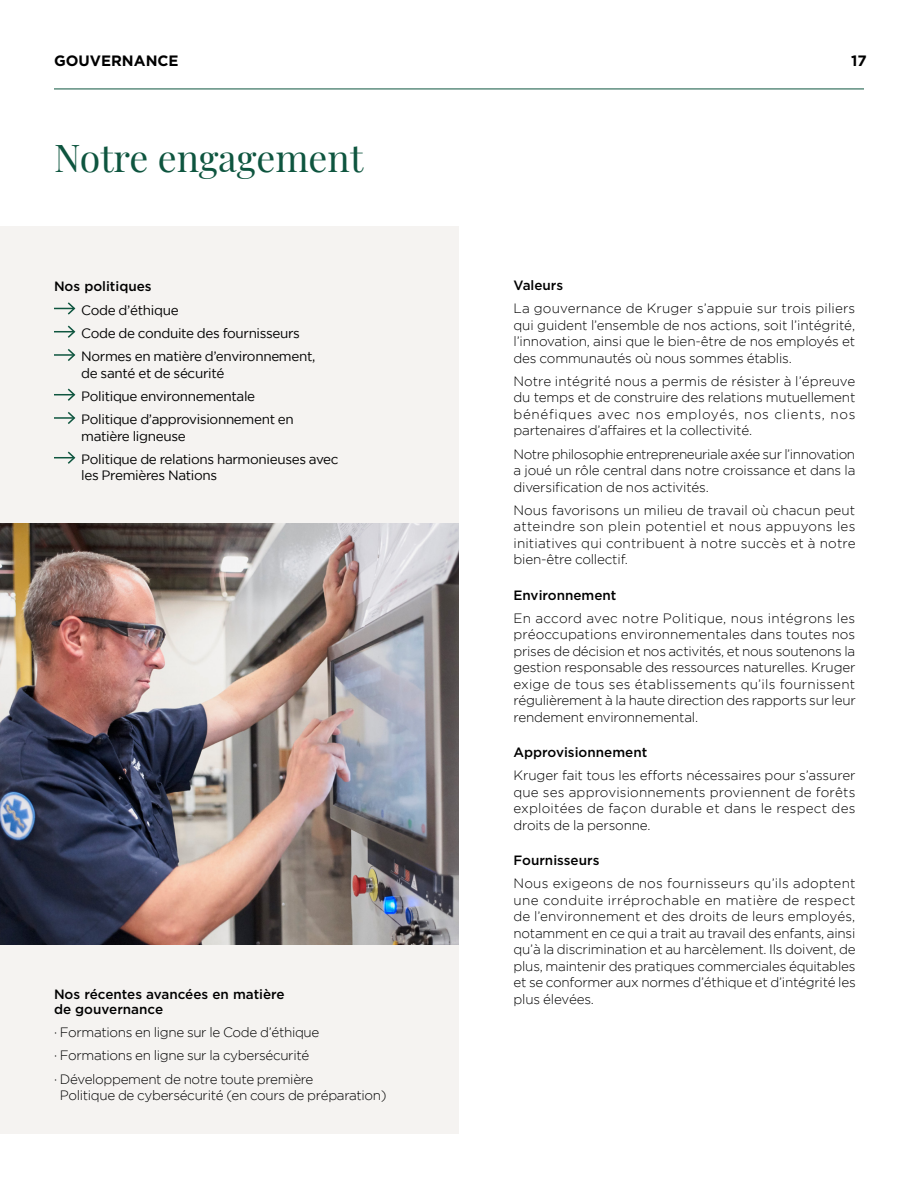
<style>
.page{position:relative;width:918px;height:1188px;background:#fff}
.page>*{position:absolute;margin:0;border:0;box-sizing:border-box;transform-origin:0 0}
.t1{font:37.5px "Playfair Display";color:#0e553f}
.t2{font:700 15px "Gotham";color:#000}
.t3{font:300 13.5px/16.5px "Gotham";letter-spacing:-.015em;color:#000;text-align:justify}
.t4{font:13.5px/23.2px "Gotham";letter-spacing:-.025em;color:#000}
.t5{font:500 13.5px/15px "Gotham";color:#000}
</style>
<div class="page">
<hr style="left:54px;top:89px;width:810px;height:1px;background:#0e553f">
<div style="left:0;top:227px;width:459px;height:907px;background:#f5f3f1"></div>
<svg style="left:54px;top:302px;width:22px;height:13px"></svg>
<svg style="left:54px;top:325px;width:22px;height:13px"></svg>
<hr style="left:54px;top:354px;width:20px;height:2px;background:#0e553f">
<svg style="left:66px;top:349px;width:10px;height:12px"></svg>
<svg style="left:54px;top:388px;width:22px;height:13px"></svg>
<hr style="left:54px;top:417px;width:20px;height:2px;background:#0e553f">
<svg style="left:66px;top:412px;width:10px;height:12px"></svg>
<svg style="left:54px;top:451px;width:22px;height:13px"></svg>
<img style="left:0;top:524px;width:459px;height:421px">
<p class="t2" style="left:54px;top:51px;width:126px">GOUVERNANCE</p>
<p class="t2" style="left:851px;top:51px;width:17px">17</p>
<h1 class="t1" style="left:54px;top:129px;width:311px">Notre engagement</h1>
<p class="t5" style="left:54px;top:279px;width:99px">Nos politiques</p>
<p class="t4" style="left:81px;top:298px;width:236px">Code d’éthique<br>Code de conduite des fournisseurs<br>Normes en matière d’environnement,</p>
<p class="t4" style="left:81px;top:361px;width:214px">de santé et de sécurité<br>Politique environnementale<br>Politique d’approvisionnement en</p>
<p class="t4" style="left:81px;top:424px;width:259px">matière ligneuse<br>Politique de relations harmonieuses avec</p>
<p class="t4" style="left:81px;top:464px;width:138px">les Premières Nations</p>
<p class="t5" style="left:54px;top:987px;width:232px">Nos récentes avancées en matière de gouvernance</p>
<p class="t3" style="left:54px;top:1021px;width:267px;line-height:23.2px;text-align:left">· Formations en ligne sur le Code d’éthique · Formations en ligne sur la cybersécurité<br>· Développement de notre toute première</p>
<p class="t3" style="left:60px;top:1087px;width:328px">Politique de cybersécurité (en cours de préparation)</p>
<p class="t5" style="left:513px;top:278px;width:51px">Valeurs</p>
<p class="t3" style="left:513px;top:300px;width:343px">La gouvernance de Kruger s’appuie sur trois piliers qui guident l’ensemble de nos actions, soit l’intégrité, l’innovation, ainsi que le bien-être de nos employés et des communautés où nous sommes établis.</p>
<p class="t3" style="left:513px;top:373px;width:343px">Notre intégrité nous a permis de résister à l’épreuve du temps et de construire des relations mutuellement bénéfiques avec nos employés, nos clients, nos partenaires d’affaires et la collectivité.</p>
<p class="t3" style="left:513px;top:446px;width:344px">Notre philosophie entrepreneuriale axée sur l’innovation a joué un rôle central dans notre croissance et dans la diversification de nos activités.</p>
<p class="t3" style="left:513px;top:502px;width:344px">Nous favorisons un milieu de travail où chacun peut atteindre son plein potentiel et nous appuyons les initiatives qui contribuent à notre succès et à notre bien-être collectif.</p>
<p class="t5" style="left:513px;top:587px;width:105px">Environnement</p>
<p class="t3" style="left:513px;top:610px;width:344px">En accord avec notre Politique, nous intégrons les préoccupations environnementales dans toutes nos prises de décision et nos activités, et nous soutenons la gestion responsable des ressources naturelles. Kruger exige de tous ses établissements qu’ils fournissent régulièrement à la haute direction des rapports sur leur rendement environnemental.</p>
<p class="t5" style="left:513px;top:745px;width:135px">Approvisionnement</p>
<p class="t3" style="left:513px;top:767px;width:344px">Kruger fait tous les efforts nécessaires pour s’assurer que ses approvisionnements proviennent de forêts exploitées de façon durable et dans le respect des droits de la personne.</p>
<p class="t5" style="left:513px;top:853px;width:87px">Fournisseurs</p>
<p class="t3" style="left:513px;top:875px;width:344px">Nous exigeons de nos fournisseurs qu’ils adoptent une conduite irréprochable en matière de respect de l’environnement et des droits de leurs employés, notamment en ce qui a trait au travail des enfants, ainsi qu’à la discrimination et au harcèlement. Ils doivent, de plus, maintenir des pratiques commerciales équitables et se conformer aux normes d’éthique et d’intégrité les plus élevées.</p>
</div>
